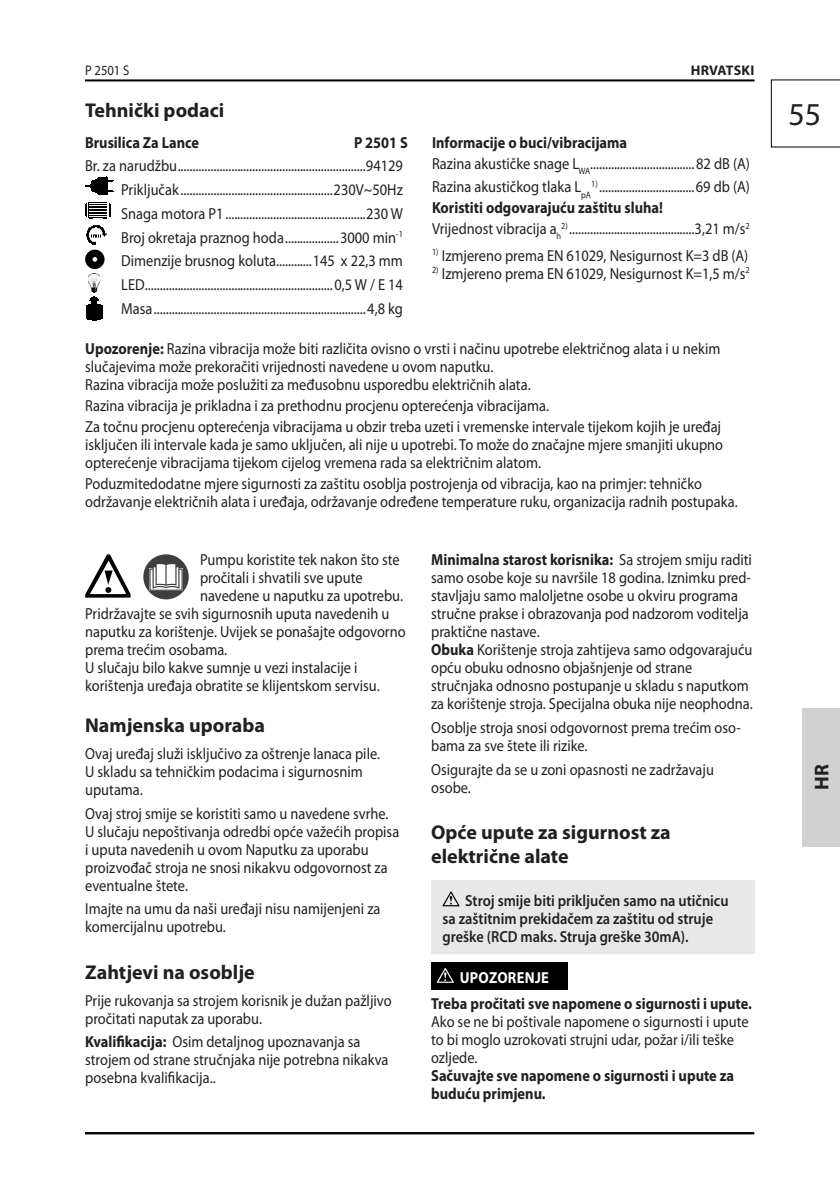
<style>
.page{position:relative;width:840px;height:1191px;background:#fff}
.page>*{position:absolute;margin:0;border:0;box-sizing:border-box;transform-origin:0 0}
.t1{font:32px "Myriad Pro";color:#231f20}
.t2{font:700 20px/24px "Myriad Pro";color:#231f20}
.t3{font:16px/18px "Myriad Pro";color:#231f20;scale:.9 1}
.t4{font:700 16px/18px "Myriad Pro";color:#231f20;scale:.9 1}
.t5{font:600 16px/18px "Myriad Pro";color:#231f20;scale:.9 1}
.t6{font:700 16px "Myriad Pro";letter-spacing:.02em;color:#fff;scale:.9 1}
.t7{font:700 14px "Myriad Pro";color:#231f20}
.t8{font:14px "Myriad Pro";color:#231f20;scale:.9 1}
.s1{font-weight:700}
</style>
<div class="page">
<hr style="left:85px;top:1132px;width:668px;height:2px;background:#000">
<hr style="left:85px;top:79px;width:669px;height:2px;background:#000">
<svg style="left:770px;top:79px;width:69px;height:68px"></svg>
<hr style="left:839px;top:708px;width:1px;height:139px;background:#d1d1d1">
<div style="left:801px;top:708px;width:38px;height:139px;background:#d1d1d1"></div>
<svg style="left:85px;top:554px;width:45px;height:44px"></svg>
<div style="left:143px;top:554px;width:46px;height:45px;background:#3e3e3e;border-radius:50%"></div>
<svg style="left:149px;top:564px;width:34px;height:27px"></svg>
<div style="left:431px;top:880px;width:323px;height:73px;background:#e8e8e8"></div>
<svg style="left:442px;top:891px;width:17px;height:15px"></svg>
<div style="left:431px;top:962px;width:136px;height:27px;background:#000"></div>
<svg style="left:436px;top:968px;width:18px;height:15px"></svg>
<img style="left:85px;top:176px;width:28px;height:19px">
<img style="left:85px;top:202px;width:26px;height:17px">
<img style="left:86px;top:225px;width:21px;height:20px">
<svg style="left:85px;top:250px;width:19px;height:19px"></svg>
<img style="left:88px;top:273px;width:12px;height:20px">
<img style="left:86px;top:296px;width:17px;height:25px">
<p class="t8" style="left:85px;top:63px;width:51px">P 2501 S</p>
<p class="t7" style="left:690px;top:63px;width:65px">HRVATSKI</p>
<p class="t2" style="left:85px;top:99px;width:140px">Tehnički podaci</p>
<p class="t4" style="left:85px;top:134px;width:128px">Brusilica Za Lance</p>
<p class="t4" style="left:354px;top:134px;width:61px">P 2501 S</p>
<p class="t3" style="left:121px;top:155px;width:314px;line-height:23.6px;text-align:justify;text-indent:-36px">br. za narudžbu ...............................................................94129<br>Priključak ...................................................230V~50Hz Snaga motora P1 ...............................................230 W broj okretaja praznog hoda ..................3000 min<sup>-1<br></sup>Dimenzije brusnog koluta ............145 x 22,3 mm LED ............................................................... 0,5 W / E 14<br>Masa ....................................................................... 4,8 kg</p>
<p class="t3" style="left:432px;top:133px;width:354px;line-height:20.8px"><span class="s1">Informacije o buci/vibracijama<br></span>Razina akustičke snage L<sub>WA</sub>................................... 82 db (A)</p>
<p class="t3" style="left:432px;top:177px;width:354px;line-height:20.8px">Razina akustičkog tlaka L<sub>pA</sub><sup>1)</sup> ................................69 db (A)<br><span class="s1">Koristiti odgovarajuću zaštitu sluha!<br></span>Vrijednost vibracija a<sub>h</sub><sup>2)</sup> ..........................................3,21 m/s<sup>2</sup></p>
<p class="t3" style="left:432px;top:247px;width:353px"><sup>1)</sup> Izmjereno prema EN 61029, Nesigurnost K=3 db (A)</p>
<p class="t3" style="left:432px;top:265px;width:354px"><sup>2)</sup> Izmjereno prema EN 61029, Nesigurnost K=1,5 m/s<sup>2</sup></p>
<p class="t3" style="left:85px;top:341px;width:707px"><span class="s1">Upozorenje:</span> Razina vibracija može biti različita ovisno o vrsti i načinu upotrebe električnog alata i u nekim slučajevima može prekoračiti vrijednosti navedene u ovom naputku.<br>Razina vibracija može poslužiti za međusobnu usporedbu električnih alata.</p>
<p class="t3" style="left:85px;top:396px;width:708px;line-height:20.8px">Razina vibracija je prikladna i za prethodnu procjenu opterećenja vibracijama.<br>Za točnu procjenu opterećenja vibracijama u obzir treba uzeti i vremenske intervale tijekom kojih je uređaj</p>
<p class="t3" style="left:85px;top:436px;width:710px">isključen ili intervale kada je samo uključen, ali nije u upotrebi. To može do značajne mjere smanjiti ukupno opterećenje vibracijama tijekom cijelog vremena rada sa električnim alatom.</p>
<p class="t3" style="left:85px;top:475px;width:726px">Poduzmitedodatne mjere sigurnosti za zaštitu osoblja postrojenja od vibracija, kao na primjer: tehničko održavanje električnih alata i uređaja, održavanje određene temperature ruku, organizacija radnih postupaka.</p>
<p class="t3" style="left:200px;top:551px;width:223px">Pumpu koristite tek nakon što ste</p>
<p class="t3" style="left:200px;top:569px;width:182px">pročitali i shvatili sve upute</p>
<p class="t3" style="left:200px;top:587px;width:227px">navedene u naputku za upotrebu.</p>
<p class="t3" style="left:85px;top:605px;width:339px">Pridržavajte se svih sigurnosnih uputa navedenih u</p>
<p class="t3" style="left:85px;top:623px;width:357px">naputku za korištenje. Uvijek se ponašajte odgovorno</p>
<p class="t3" style="left:85px;top:641px;width:159px">prema trećim osobama.</p>
<p class="t3" style="left:85px;top:659px;width:304px">U slučaju bilo kakve sumnje u vezi instalacije i</p>
<p class="t3" style="left:85px;top:677px;width:328px">korištenja uređaja obratite se klijentskom servisu.</p>
<p class="t2" style="left:85px;top:714px;width:181px">Namjenska uporaba</p>
<p class="t3" style="left:85px;top:745px;width:329px">Ovaj uređaj služi isključivo za oštrenje lanaca pile.<br>U skladu sa tehničkim podacima i sigurnosnim uputama.</p>
<p class="t3" style="left:85px;top:805px;width:350px">Ovaj stroj smije se koristiti samo u navedene svrhe.<br>U slučaju nepoštivanja odredbi opće važećih propisa i uputa navedenih u ovom Naputku za uporabu proizvođač stroja ne snosi nikakvu odgovornost za eventualne štete.</p>
<p class="t3" style="left:85px;top:900px;width:329px">Imajte na umu da naši uređaji nisu namijenjeni za komercijalnu upotrebu.</p>
<p class="t2" style="left:85px;top:961px;width:171px">Zahtjevi na osoblje</p>
<p class="t3" style="left:85px;top:991px;width:342px">Prije rukovanja sa strojem korisnik je dužan pažljivo pročitati naputak za uporabu.</p>
<p class="t3" style="left:85px;top:1033px;width:338px"><span class="s1">Kvalifikacija:</span> Osim detaljnog upoznavanja sa strojem od strane stručnjaka nije potrebna nikakva posebna kvalifikacija..</p>
<p class="t3" style="left:431px;top:551px;width:358px"><span class="s1">Minimalna starost korisnika:</span> Sa strojem smiju raditi samo osobe koje su navršile 18 godina. Iznimku pred&shy;stavljaju samo maloljetne osobe u okviru programa stručne prakse i obrazovanja pod nadzorom voditelja praktične nastave.<br><span class="s1">Obuka</span> Korištenje stroja zahtijeva samo odgovarajuću opću obuku odnosno objašnjenje od strane stručnjaka odnosno postupanje u skladu s naputkom za korištenje stroja. Specijalna obuka nije neophodna.</p>
<p class="t3" style="left:431px;top:719px;width:345px">Osoblje stroja snosi odgovornost prema trećim oso&shy;bama za sve štete ili rizike.</p>
<p class="t3" style="left:431px;top:761px;width:315px">Osigurajte da se u zoni opasnosti ne zadržavaju osobe.</p>
<p class="t2" style="left:431px;top:821px;width:241px">Opće upute za sigurnost za električne alate</p>
<p class="t5" style="left:442px;top:892px;width:319px;text-indent:23px">Stroj smije biti priključen samo na utičnicu sa zaštitnim prekidačem za zaštitu od struje greške (RCD maks. Struja greške 30mA).</p>
<p class="t6" style="left:459px;top:969px;width:101px">UPOZORENJE</p>
<p class="t4" style="left:431px;top:995px;width:358px">Treba pročitati sve napomene o sigurnosti i upute.</p>
<p class="t3" style="left:431px;top:1013px;width:354px">Ako se ne bi poštivale napomene o sigurnosti i upute to bi moglo uzrokovati strujni udar, požar i/ili teške ozljede.</p>
<p class="t4" style="left:431px;top:1067px;width:338px">Sačuvajte sve napomene o sigurnosti i upute za buduću primjenu.</p>
<h1 class="t1" style="left:788px;top:98px;width:34px">55</h1>
<p class="t2" style="left:810px;top:790px;width:28px;rotate:-90deg">HR</p>
</div>
